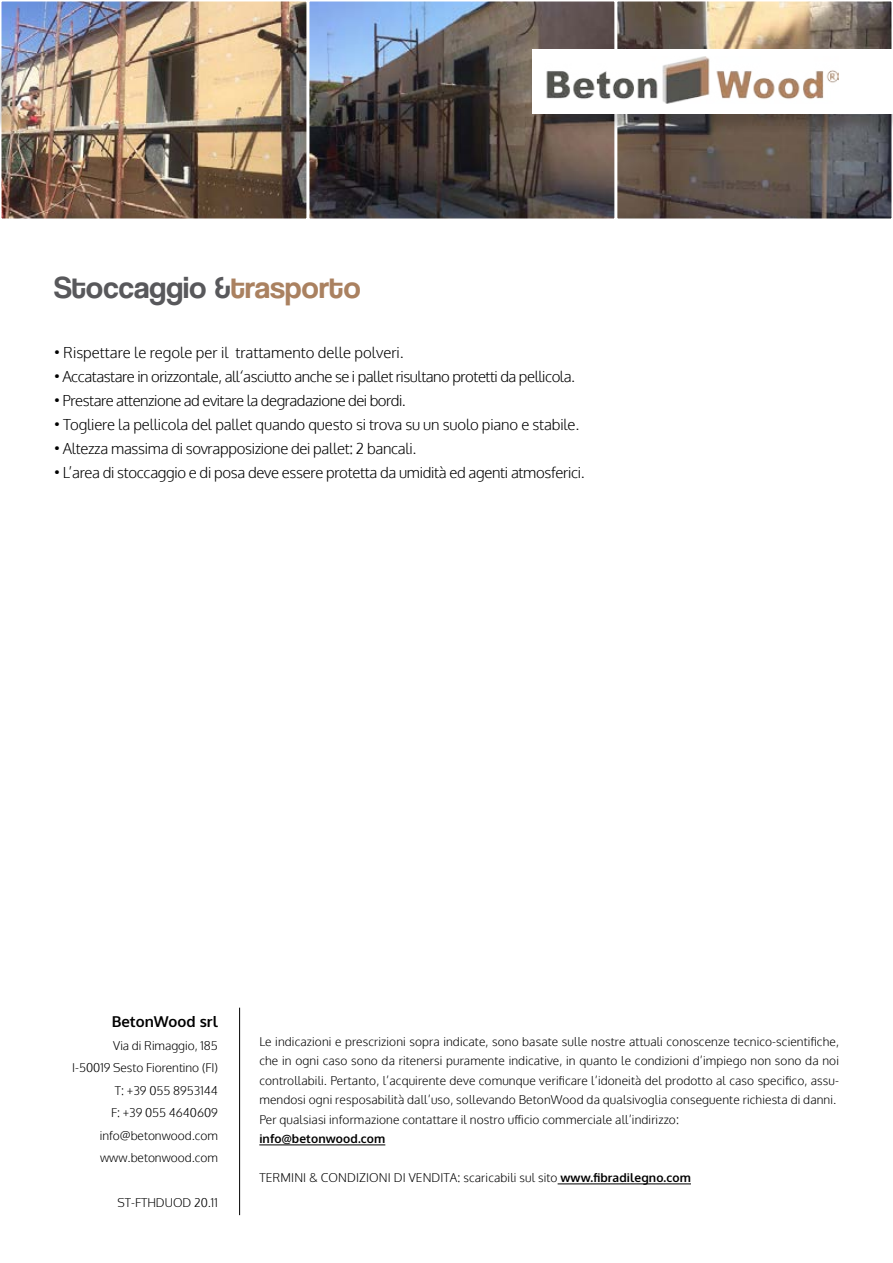
<style>
.page{position:relative;width:893px;height:1263px;background:#fff}
.page>*{position:absolute;margin:0;border:0;box-sizing:border-box;transform-origin:0 0}
.t1{font:31.5px "Coolvetica Rg";letter-spacing:.01em;color:#58585b}
.t2{font:300 15px "Oxygen";letter-spacing:-.02em;color:#000}
.t3{font:300 15px "Oxygen";color:#000}
.t4{font:700 15px "Oxygen";color:#000}
.t5{font:300 12px/22.5px "Oxygen";letter-spacing:.01em;color:#000;text-align:right}
.t6{font:700 12px "Oxygen";letter-spacing:.01em;color:#000}
.s1{color:#aa8160}
.s2{font-weight:700}
</style>
<div class="page">
<img style="left:1px;top:1px;width:306px;height:218px">
<svg style="left:617px;top:1px;width:275px;height:218px;background:#73675c"></svg>
<svg style="left:309px;top:1px;width:306px;height:218px;background:#565559"></svg>
<div style="left:0;top:52px;width:19px;height:81px;background:#000;opacity:.15"></div>
<div style="left:535px;top:52px;width:358px;height:81px;background:#000;opacity:.15"></div>
<div style="left:533px;top:49px;width:360px;height:64px;background:#fff"></div>
<img style="left:546px;top:57px;width:293px;height:46px">
<hr style="left:239px;top:1008px;width:1px;height:207px;background:#000">
<hr style="left:259px;top:1144px;width:126px;height:1px;background:#000">
<hr style="left:558px;top:1183px;width:133px;height:1px;background:#000">
<h1 class="t1" style="left:54px;top:269px;width:308px">Stoccaggio &amp;<span class="s1">trasporto</span></h1>
<p class="t3" style="left:54px;top:343px;width:351px">• Rispettare le regole per il trattamento delle polveri.</p>
<p class="t2" style="left:54px;top:367px;width:522px">• Accatastare in orizzontale, all‘asciutto anche se i pallet risultano protetti da pellicola.</p>
<p class="t2" style="left:54px;top:391px;width:353px">• Prestare attenzione ad evitare la degradazione dei bordi.</p>
<p class="t2" style="left:54px;top:415px;width:527px">• Togliere la pellicola del pallet quando questo si trova su un suolo piano e stabile.</p>
<p class="t2" style="left:54px;top:439px;width:364px">• Altezza massima di sovrapposizione dei pallet: 2 bancali.</p>
<p class="t2" style="left:54px;top:463px;width:532px">• L’area di stoccaggio e di posa deve essere protetta da umidità ed agenti atmosferici.</p>
<p class="t4" style="left:112px;top:1013px;width:108px">BetonWood srl</p>
<p class="t5" style="left:72px;top:1035px;width:147px">Via di Rimaggio, 185<br>I-50019 Sesto Fiorentino (FI)<br>T: +39 055 8953144<br>F: +39 055 4640609 info@betonwood.com www.betonwood.com</p>
<p class="t5" style="left:117px;top:1192px;width:102px">ST-FTHDUOD 20.11</p>
<p class="t5" style="left:259px;top:1032px;width:581px;line-height:19.5px;text-align:left">Le indicazioni e prescrizioni sopra indicate, sono basate sulle nostre attuali conoscenze tecnico-scientifiche, che in ogni caso sono da ritenersi puramente indicative, in quanto le condizioni d’impiego non sono da noi controllabili. Pertanto, l’acquirente deve comunque verificare l’idoneità del prodotto al caso specifico, assu&shy;mendosi ogni resposabilità dall’uso, sollevando BetonWood da qualsivoglia conseguente richiesta di danni.<br>Per qualsiasi informazione contattare il nostro ufficio commerciale all’indirizzo:</p>
<p class="t6" style="left:259px;top:1131px;width:128px">info@betonwood.com</p>
<p class="t5" style="left:259px;top:1167px;width:433px">TERMINI &amp; CONDIZIONI DI VENDITA: scaricabili sul sito <span class="s2">www.fibradilegno.com</span></p>
</div>
